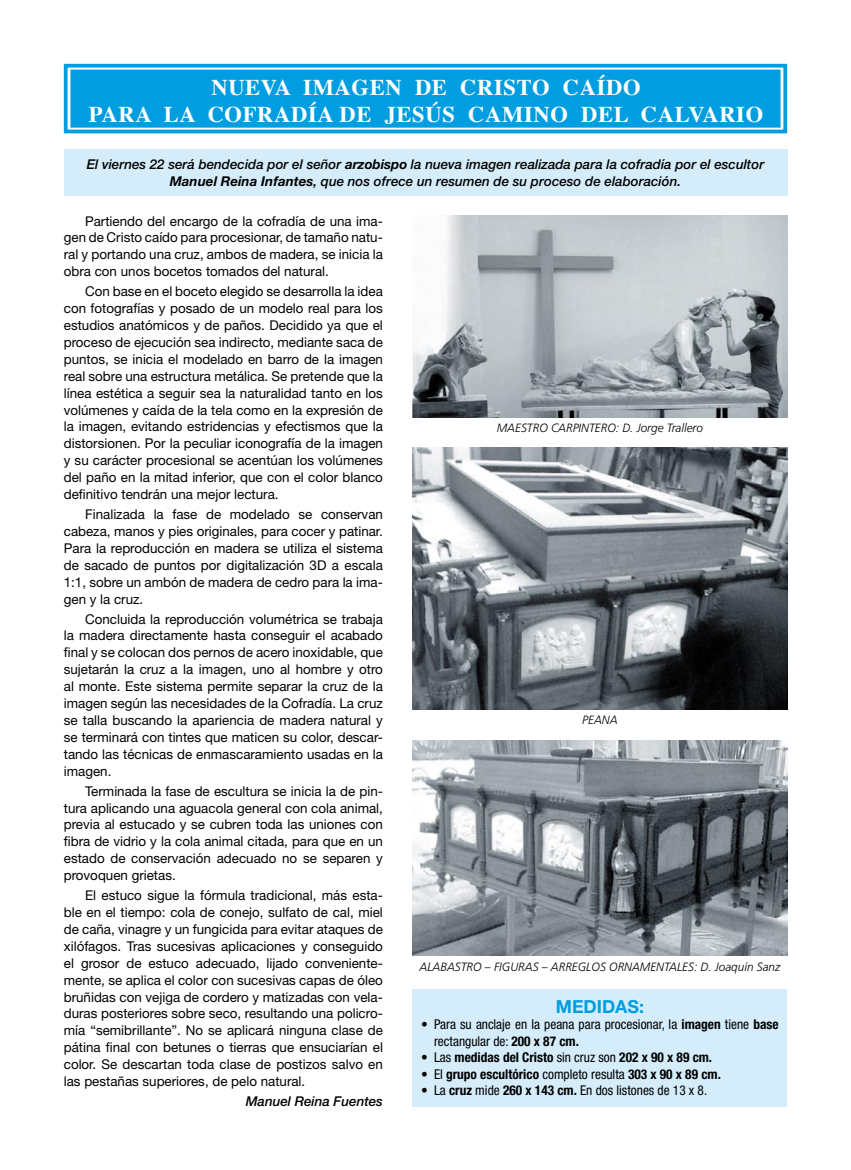
<style>
.page{position:relative;width:851px;height:1170px;background:#fff}
.page>*{position:absolute;margin:0;border:0;box-sizing:border-box;transform-origin:0 0}
.t1{font:700 22.5px/27px "Times";letter-spacing:.03em;color:#fff;text-align:center}
.t2{font:700 18px "Helvetica Neue LT Std";color:#009ee0}
.t3{font:13.5px/17px "Helvetica Neue LT Std";color:#000;text-align:justify}
.t4{font:italic 500 13.5px/16.5px "Helvetica Neue LT Std";color:#000;text-align:center}
.t5{font:condensed 13.5px/16.5px "Helvetica Neue LT Std";color:#000}
.t6{font:700 condensed 13.5px "Helvetica Neue LT Std";color:#000}
.t7{font:italic 300 12px "Frutiger LT Std";color:#000}
.s1{font-weight:700}
.s2{font-weight:400}
</style>
<div class="page">
<div style="left:71px;top:70px;width:708px;height:57px;background:#009ee0"></div>
<div style="left:64px;top:64px;width:723px;height:69px;border:4px solid #009ee0"></div>
<div style="left:70px;top:70px;width:710px;height:58px;border:1px solid #009ee0"></div>
<div style="left:64px;top:149px;width:723px;height:47px;background:#d5edfa"></div>
<div style="left:412px;top:989px;width:375px;height:117px;background:#d5edfa"></div>
<img style="left:412px;top:216px;width:375px;height:201px">
<img style="left:412px;top:447px;width:375px;height:263px">
<img style="left:412px;top:740px;width:375px;height:215px">
<h1 class="t1" style="left:89px;top:71px;width:676px">NUEVA IMAGEN DE CRISTO CAÍDO<br>PARA LA COFRADÍA DE JESÚS CAMINO DEL CALVARIO</h1>
<p class="t4" style="left:87px;top:156px;width:679px">El viernes 22 será bendecida por el señor <span class="s1">arzobispo</span> la nueva imagen realizada para la cofradía por el escultor<br><span class="s1">Manuel Reina Infantes</span>, que nos ofrece un resumen de su proceso de elaboración.</p>
<p class="t3" style="left:64px;top:212px;width:320px;text-indent:21px">Partiendo del encargo de la cofradía de una ima&shy;gen de Cristo caído para procesionar, de tamaño natu&shy;ral y portando una cruz, ambos de madera, se inicia la obra con unos bocetos tomados del natural.</p>
<p class="t3" style="left:64px;top:283px;width:320px;text-indent:21px">Con base en el boceto elegido se desarrolla la idea con fotografías y posado de un modelo real para los estudios anatómicos y de paños. Decidido ya que el proceso de ejecución sea indirecto, mediante saca de puntos, se inicia el modelado en barro de la imagen real sobre una estructura metálica. Se pretende que la línea estética a seguir sea la naturalidad tanto en los volúmenes y caída de la tela como en la expresión de la imagen, evitando estridencias y efectismos que la distorsionen. Por la peculiar iconografía de la imagen y su carácter procesional se acentúan los volúmenes del paño en la mitad inferior, que con el color blanco definitivo tendrán una mejor lectura.</p>
<p class="t3" style="left:64px;top:505px;width:320px;text-indent:21px">Finalizada la fase de modelado se conservan cabeza, manos y pies originales, para cocer y patinar.<br>Para la reproducción en madera se utiliza el sistema de sacado de puntos por digitalización 3D a escala 1:1, sobre un ambón de madera de cedro para la ima&shy;gen y la cruz.</p>
<p class="t3" style="left:64px;top:610px;width:320px;text-indent:21px">Concluida la reproducción volumétrica se trabaja la madera directamente hasta conseguir el acabado final y se colocan dos pernos de acero inoxidable, que sujetarán la cruz a la imagen, uno al hombre y otro al monte. Este sistema permite separar la cruz de la imagen según las necesidades de la Cofradía. La cruz se talla buscando la apariencia de madera natural y se terminará con tintes que maticen su color, descar&shy;tando las técnicas de enmascaramiento usadas en la imagen.</p>
<p class="t3" style="left:64px;top:782px;width:320px;text-indent:21px">Terminada la fase de escultura se inicia la de pin&shy;tura aplicando una aguacola general con cola animal, previa al estucado y se cubren toda las uniones con fibra de vidrio y la cola animal citada, para que en un estado de conservación adecuado no se separen y provoquen grietas.</p>
<p class="t3" style="left:64px;top:886px;width:320px;text-indent:21px">El estuco sigue la fórmula tradicional, más esta&shy;ble en el tiempo: cola de conejo, sulfato de cal, miel de caña, vinagre y un fungicida para evitar ataques de xilófagos. Tras sucesivas aplicaciones y conseguido el grosor de estuco adecuado, lijado conveniente&shy;mente, se aplica el color con sucesivas capas de óleo bruñidas con vejiga de cordero y matizadas con vela&shy;duras posteriores sobre seco, resultando una policro&shy;mía “semibrillante”. No se aplicará ninguna clase de pátina final con betunes o tierras que ensuciarían el color. Se descartan toda clase de postizos salvo en las pestañas superiores, de pelo natural.</p>
<p class="t4" style="left:246px;top:1092px;width:139px">Manuel Reina Fuentes</p>
<p class="t7" style="left:497px;top:421px;width:208px">MAESTRO CARPINTERO: D. Jorge Trallero</p>
<p class="t7" style="left:582px;top:712px;width:37px">PEANA</p>
<p class="t7" style="left:419px;top:959px;width:362px">ALABASTRO – FIGURAS – ARREGLOS ORNAMENTALES: D. Joaquín Sanz</p>
<h2 class="t2" style="left:555px;top:995px;width:90px">MEDIDAS:</h2>
<p class="t5" style="left:434px;top:1016px;width:346px;text-indent:-13px">• Para su anclaje en la peana para procesionar, la <span class="s1">imagen</span> tiene <span class="s1">base </span>rectangular de: <span class="s1">200 x 87 cm.</span></p>
<p class="t6" style="left:421px;top:1049px;width:292px"><span class="s2">• Las</span> medidas del Cristo <span class="s2">sin cruz son</span> 202 x 90 x 89 cm.</p>
<p class="t6" style="left:421px;top:1065px;width:301px"><span class="s2">• El</span> grupo escultórico <span class="s2">completo resulta</span> 303 x 90 x 89 cm.</p>
<p class="t5" style="left:421px;top:1082px;width:287px">• La <span class="s1">cruz</span> mide <span class="s1">260 x 143 cm.</span> En dos listones de 13 x 8.</p>
</div>
